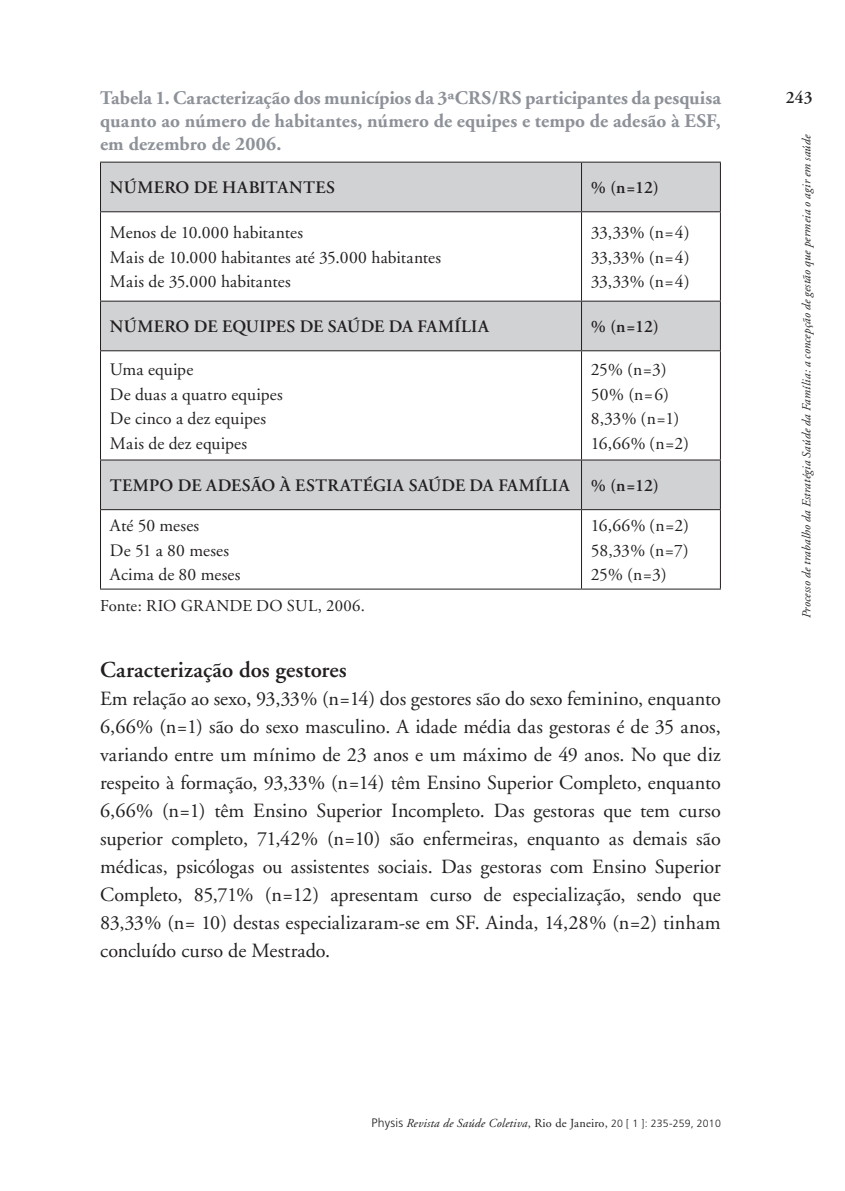
<style>
.page{position:relative;width:845px;height:1191px;background:#fff}
.page>*{position:absolute;margin:0;border:0;box-sizing:border-box;transform-origin:0 0}
.t1{font:600 22.75px "Adobe Garamond";letter-spacing:.01em;color:#231f20}
.t2{font:20.12px/28px "Adobe Garamond";letter-spacing:.005em;color:#231f20;text-align:justify}
.t3{font:700 19.25px/22.8px "Adobe Garamond";letter-spacing:.005em;color:#8d9198}
.t4{font:17.5px/24.5px "Adobe Garamond";letter-spacing:.005em;color:#231f20}
.t5{font:600 17.5px "Adobe Garamond";letter-spacing:.015em;color:#231f20}
.t6{font:16.62px "Adobe Garamond";letter-spacing:.01em;color:#231f20}
.t7{font:italic 12.25px "Adobe Garamond";letter-spacing:.015em;color:#231f20}
.s1{font-family:"Frutiger";font-weight:300;font-style:normal}
.s2{font-style:normal}
.s3{font-family:"Frutiger";font-weight:300;font-style:normal;font-size:10.5px}
</style>
<div class="page">
<svg style="left:101px;top:163px;width:618px;height:346px"></svg>
<hr style="left:100px;top:162px;width:481px;height:1px;background:#231f20">
<hr style="left:100px;top:162px;width:1px;height:49px;background:#231f20">
<hr style="left:581px;top:162px;width:139px;height:1px;background:#231f20">
<hr style="left:580px;top:162px;width:1px;height:49px;background:#231f20">
<hr style="left:719px;top:162px;width:1px;height:49px;background:#231f20">
<hr style="left:100px;top:211px;width:481px;height:1px;background:#231f20">
<hr style="left:100px;top:212px;width:1px;height:88px;background:#231f20">
<hr style="left:581px;top:211px;width:139px;height:1px;background:#231f20">
<hr style="left:580px;top:212px;width:1px;height:88px;background:#231f20">
<hr style="left:719px;top:212px;width:1px;height:88px;background:#231f20">
<hr style="left:100px;top:300px;width:481px;height:1px;background:#231f20">
<hr style="left:100px;top:301px;width:1px;height:49px;background:#231f20">
<hr style="left:581px;top:300px;width:139px;height:1px;background:#231f20">
<hr style="left:580px;top:301px;width:1px;height:49px;background:#231f20">
<hr style="left:719px;top:301px;width:1px;height:49px;background:#231f20">
<hr style="left:100px;top:350px;width:481px;height:1px;background:#231f20">
<hr style="left:100px;top:351px;width:1px;height:108px;background:#231f20">
<hr style="left:581px;top:350px;width:139px;height:1px;background:#231f20">
<hr style="left:580px;top:351px;width:1px;height:108px;background:#231f20">
<hr style="left:719px;top:351px;width:1px;height:108px;background:#231f20">
<hr style="left:100px;top:459px;width:481px;height:1px;background:#231f20">
<hr style="left:100px;top:460px;width:1px;height:49px;background:#231f20">
<hr style="left:581px;top:459px;width:139px;height:1px;background:#231f20">
<hr style="left:580px;top:460px;width:1px;height:49px;background:#231f20">
<hr style="left:719px;top:460px;width:1px;height:49px;background:#231f20">
<hr style="left:100px;top:509px;width:481px;height:1px;background:#231f20">
<hr style="left:100px;top:510px;width:1px;height:78px;background:#231f20">
<hr style="left:581px;top:509px;width:139px;height:1px;background:#231f20">
<hr style="left:580px;top:510px;width:1px;height:78px;background:#231f20">
<hr style="left:719px;top:510px;width:1px;height:78px;background:#231f20">
<hr style="left:100px;top:588px;width:481px;height:1px;background:#231f20">
<hr style="left:581px;top:588px;width:139px;height:1px;background:#231f20">
<p class="t3" style="left:100px;top:87px;width:622px">Tabela 1. Caracterização dos municípios da 3ªCRS/RS participantes da pesquisa</p>
<p class="t5" style="left:785px;top:88px;width:28px">243</p>
<p class="t3" style="left:100px;top:110px;width:621px">quanto ao número de habitantes, número de equipes e tempo de adesão à ESF, em dezembro de 2006.</p>
<p class="t5" style="left:110px;top:178px;width:226px">NÚMERO DE HABITANTES</p>
<p class="t5" style="left:590px;top:178px;width:69px">% (N=12)</p>
<p class="t4" style="left:110px;top:221px;width:332px">Menos de 10.000 habitantes<br>Mais de 10.000 habitantes até 35.000 habitantes<br>Mais de 35.000 habitantes</p>
<p class="t4" style="left:590px;top:221px;width:100px;text-align:justify">33,33% (n=4)<br>33,33% (n=4)<br>33,33% (n=4)</p>
<p class="t5" style="left:110px;top:317px;width:380px">NÚMERO DE EQUIPES DE SAÚDE DA FAMÍLIA</p>
<p class="t5" style="left:590px;top:317px;width:69px">% (N=12)</p>
<p class="t4" style="left:110px;top:357px;width:174px">Uma equipe<br>De duas a quatro equipes<br>De cinco a dez equipes<br>Mais de dez equipes</p>
<p class="t4" style="left:590px;top:357px;width:100px">25% (n=3)<br>50% (n=6)<br>8,33% (n=1)<br>16,66% (n=2)</p>
<p class="t5" style="left:110px;top:476px;width:550px">TEMPO DE ADESÃO À ESTRATÉGIA SAÚDE DA FAMÍLIA % (N=12)</p>
<p class="t4" style="left:110px;top:513px;width:132px">Até 50 meses<br>De 51 a 80 meses<br>Acima de 80 meses</p>
<p class="t4" style="left:590px;top:513px;width:100px;text-align:justify">16,66% (n=2)<br>58,33% (n=7)<br>25% (n=3)</p>
<p class="t6" style="left:100px;top:597px;width:266px">Fonte: RIO GRANDE DO SUL, 2006.</p>
<p class="t7" style="left:799px;top:618px;width:485px;rotate:-90deg">Processo de trabalho da Estratégia Saúde da Família: a concepção de gestão que permeia o agir em saúde</p>
<p class="t1" style="left:100px;top:657px;width:248px">CARACTERIZAÇÃO DOS GESTORES</p>
<p class="t2" style="left:100px;top:685px;width:622px">Em relação ao sexo, 93,33% (n=14) dos gestores são do sexo feminino, enquanto 6,66% (n=1) são do sexo masculino. A idade média das gestoras é de 35 anos, variando entre um mínimo de 23 anos e um máximo de 49 anos. No que diz respeito à formação, 93,33% (n=14) têm Ensino Superior Completo, enquanto 6,66% (n=1) têm Ensino Superior Incompleto. Das gestoras que tem curso superior completo, 71,42% (n=10) são enfermeiras, enquanto as demais são médicas, psicólogas ou assistentes sociais. Das gestoras com Ensino Superior Completo, 85,71% (n=12) apresentam curso de especialização, sendo que 83,33% (n= 10) destas especializaram-se em SF. Ainda, 14,28% (n=2) tinham concluído curso de Mestrado.</p>
<p class="t7" style="left:371px;top:1116px;width:350px"><span class="s1">Physis</span> Revista de Saúde Coletiva<span class="s2">, Rio de Janeiro,</span> <span class="s3">20 [ 1 ]: 235-259, 2010</span></p>
</div>
